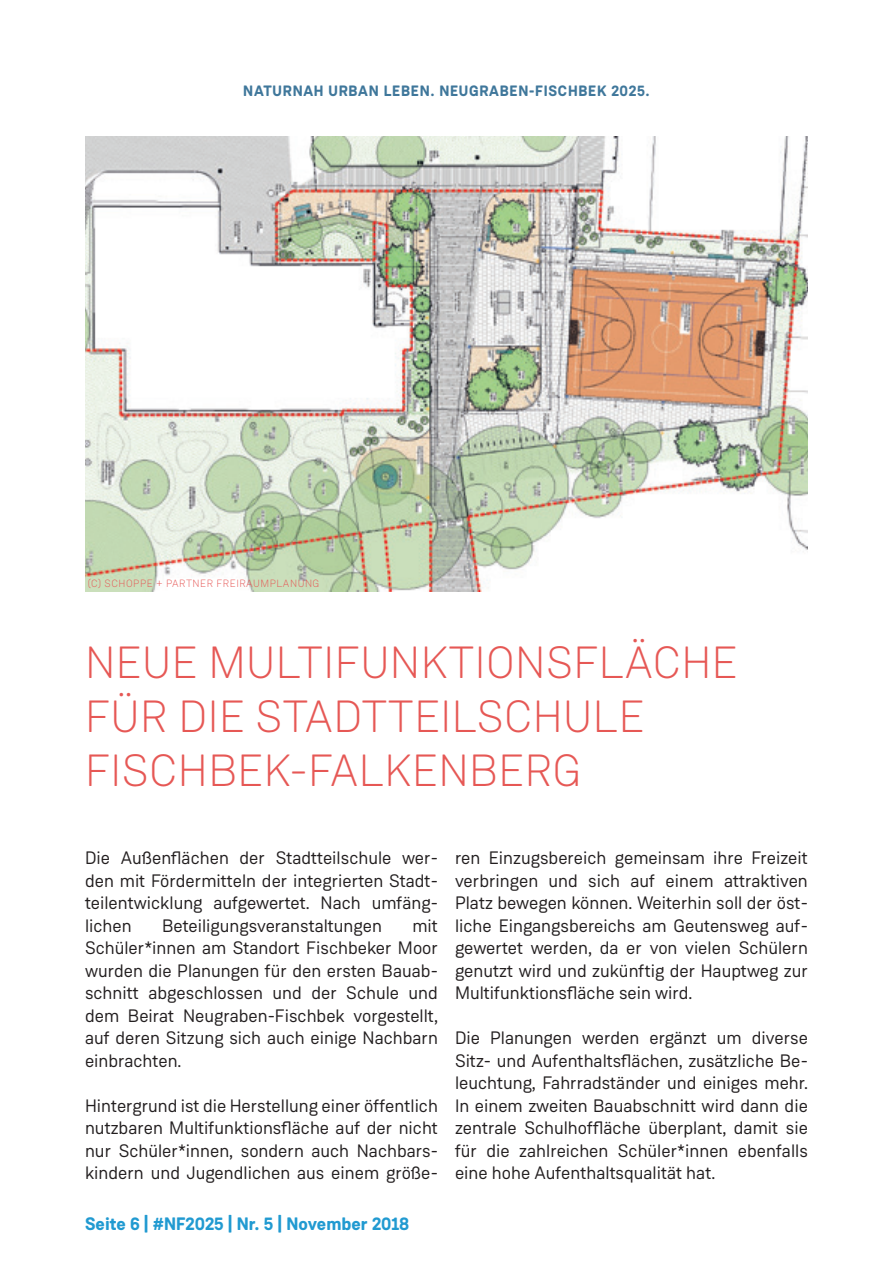
<style>
.page{position:relative;width:893px;height:1263px;background:#fff}
.page>*{position:absolute;margin:0;border:0;box-sizing:border-box;transform-origin:0 0}
.Headline_Typ_2{font:300 45px/54px "Weissenhof Grotesk";letter-spacing:.01em;color:#e65855}
.t1{font:18px/22.5px "Weissenhof Grotesk";color:#231f20;text-align:justify}
.t2{font:700 18px "Weissenhof Grotesk";color:#219ad1}
.t3{font:700 15px "Weissenhof Grotesk";letter-spacing:.05em;color:#3f779b}
.t4{font:300 10.5px "Weissenhof Grotesk";letter-spacing:.05em;color:#e65856}
</style>
<div class="page">
<img style="left:85px;top:137px;width:723px;height:454px">
<p class="t3" style="left:243px;top:82px;width:408px">NATURNAH URBAN LEBEN. NEUGRABEN-FISCHBEK 2025.</p>
<p class="t4" style="left:88px;top:577px;width:233px">(C) SCHOPPE + PARTNER FREIRAUMPLANUNG</p>
<p class="Headline_Typ_2" style="left:85px;top:635px;width:654px">NEUE MULTIFUNKTIONSFLÄCHE<br>FÜR DIE STADTTEILSCHULE<br>FISCHBEK-FALKENBERG</p>
<p class="t1" style="left:85px;top:846px;width:354px">Die Außenflächen der Stadtteilschule wer&shy;den mit Fördermitteln der integrierten Stadt&shy;teilentwicklung aufgewertet. Nach umfäng&shy;lichen</p>
<p class="t1" style="left:85px;top:914px;width:354px;text-indent:327px">mit Schüler*innen am Standort Fischbeker Moor wurden die Planungen für den ersten Bauab&shy;schnitt abgeschlossen und der Schule und dem Beirat Neugraben-Fischbek vorgestellt, auf deren Sitzung sich auch einige Nachbarn einbrachten.</p>
<p class="t1" style="left:85px;top:1094px;width:354px">Hintergrund ist die Herstellung einer öffentlich nutzbaren Multifunktionsfläche auf der nicht nur Schüler*innen, sondern auch Nachbars&shy;kindern und Jugendlichen aus einem größe-</p>
<p class="t1" style="left:162px;top:914px;width:221px">Beteiligungsveranstaltungen</p>
<p class="t2" style="left:85px;top:1213px;width:326px">Seite 6 | #NF2025 | Nr. 5 | November 2018</p>
<p class="t1" style="left:455px;top:846px;width:354px">ren Einzugsbereich gemeinsam ihre Freizeit verbringen und sich auf einem attraktiven Platz bewegen können. Weiterhin soll der öst&shy;liche Eingangsbereichs am Geutensweg auf&shy;gewertet werden, da er von vielen Schülern genutzt wird und zukünftig der Hauptweg zur Multifunktionsfläche sein wird.</p>
<p class="t1" style="left:455px;top:1026px;width:354px">Die Planungen werden ergänzt um diverse Sitz- und Aufenthaltsflächen, zusätzliche Be&shy;leuchtung, Fahrradständer und einiges mehr.<br>In einem zweiten Bauabschnitt wird dann die zentrale Schulhoffläche überplant, damit sie für die zahlreichen Schüler*innen ebenfalls eine hohe Aufenthaltsqualität hat.</p>
</div>
